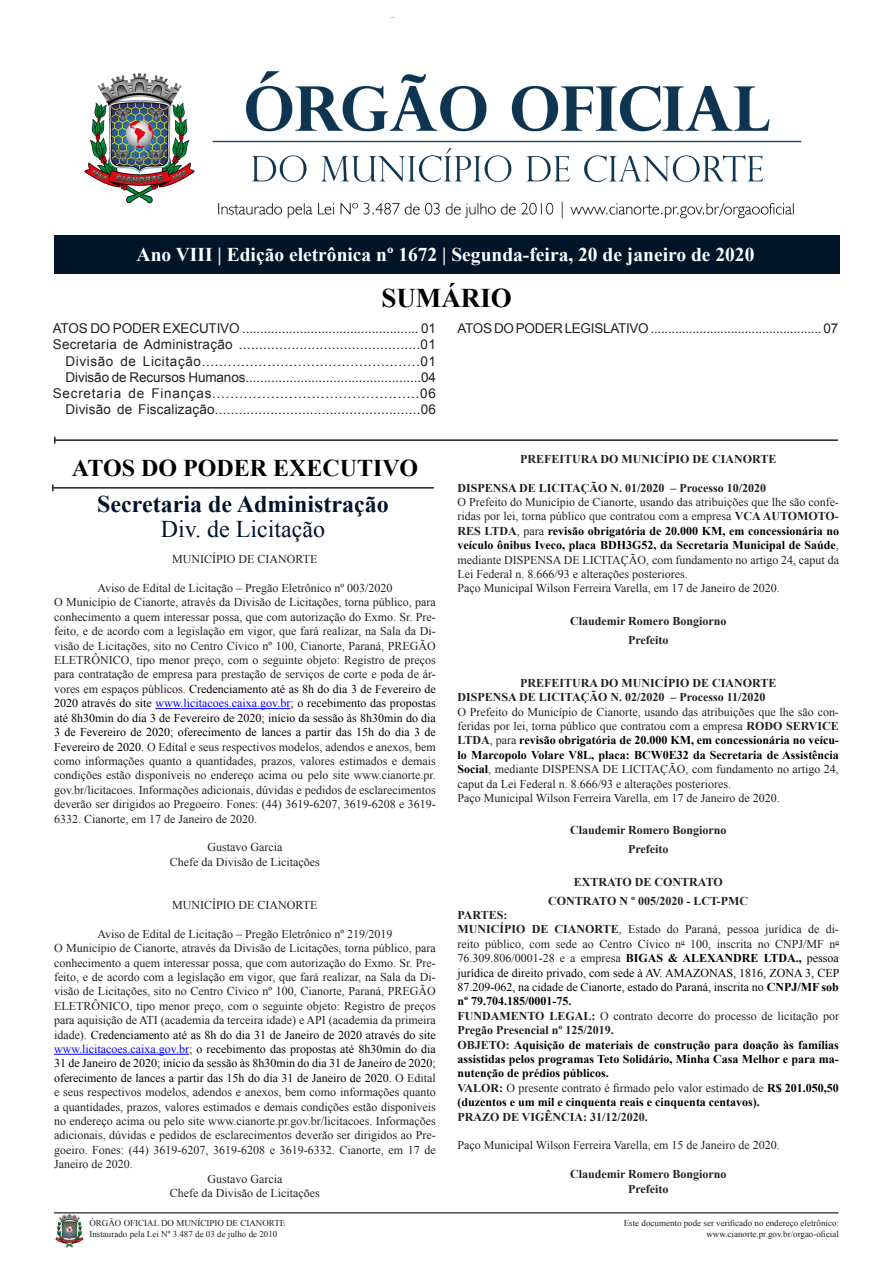
<style>
.page{position:relative;width:893px;height:1263px;background:#fff}
.page>*{position:absolute;margin:0;border:0;box-sizing:border-box;transform-origin:0 0}
.t1{font:700 27px "Times New Roman";color:#000}
.t2{font:700 24px "Times New Roman";color:#00132b}
.t3{font:700 24px "Times New Roman";color:#000300}
.t4{font:24px "Times New Roman";color:#00132b}
.t5{font:700 19.5px "Times New Roman";color:#fff}
.t6{font:13.5px "Arial";letter-spacing:.015em;color:#231f20}
.t7{font:13.5px "Arial";letter-spacing:-.005em;color:#231f20}
.t8{font:13.5px "Arial";letter-spacing:-.02em;color:#231f20}
.t9{font:13.5px "Arial";letter-spacing:-.01em;color:#231f20}
.t10{font:13.5px "Arial";letter-spacing:.045em;color:#231f20}
.t11{font:13.5px "Arial";letter-spacing:.055em;color:#231f20}
.Body_Text{font:12px/14.4px "Times New Roman";color:#231f20;text-align:justify}
.Heading_2{font:700 12px/14.4px "Times New Roman";color:#231f20}
.t12{font:12px/14.4px "Times New Roman";color:#000;text-align:justify}
.t13{font:700 12px/14.4px "Times New Roman";color:#000;text-align:justify}
.Heading_1{font:700 12px "Times New Roman";color:#231f20}
.t14{font:9px/10.8px "Times New Roman";color:#231f20}
.s1{color:#000}
.s2{color:#00f}
.s3{font-weight:700}
.s4{font-weight:700;color:#000}
.s5{font-weight:700;color:#231f20}
.s6{color:#231f20}
.s7{font-weight:400}
.s8{font-weight:400;color:#231f20}
</style>
<div class="page">
<img style="left:54px;top:1213px;width:30px;height:35px">
<hr style="left:54px;top:1212px;width:784px;height:1px;background:#4d4948">
<img style="left:84px;top:71px;width:718px;height:148px">
<div style="left:54px;top:236px;width:785px;height:38px;background:#001628"></div>
<hr style="left:55px;top:439px;width:783px;height:2px;background:#231f20">
<hr style="left:53px;top:487px;width:381px;height:2px;background:#231f20">
<svg style="left:52px;top:484px;width:2px;height:7px"></svg>
<hr style="left:155px;top:708px;width:135px;height:1px;background:#00f">
<hr style="left:54px;top:1054px;width:135px;height:1px;background:#00f">
<p class="t5" style="left:137px;top:241px;width:619px">Ano VIII | Edição eletrônica nº 1672 | Segunda-feira, 20 de janeiro de 2020</p>
<p class="t1" style="left:381px;top:279px;width:132px">SUMÁRIO</p>
<p class="t9" style="left:53px;top:320px;width:385px">ATOS DO PODER EXECUTIVO ................................................. 01</p>
<p class="t6" style="left:53px;top:336px;width:385px">Secretaria de Administração .............................................01</p>
<p class="t10" style="left:66px;top:352px;width:372px">Divisão de Licitação..................................................01</p>
<p class="t7" style="left:66px;top:368px;width:372px">Divisão de Recursos Humanos................................................04</p>
<p class="t11" style="left:53px;top:384px;width:385px">Secretaria de Finanças..............................................06</p>
<p class="t6" style="left:66px;top:401px;width:372px">Divisão de Fiscalização....................................................06</p>
<p class="t8" style="left:457px;top:320px;width:382px">ATOS DO PODER LEGISLATIVO ................................................. 07</p>
<p class="t3" style="left:72px;top:451px;width:348px">ATOS DO PODER EXECUTIVO</p>
<p class="t2" style="left:97px;top:487px;width:293px">Secretaria de Administração</p>
<p class="t4" style="left:161px;top:512px;width:166px">Div. de Licitação</p>
<p class="Body_Text" style="left:172px;top:552px;width:147px">MUNICÍPIO DE CIANORTE</p>
<p class="Body_Text" style="left:97px;top:581px;width:297px">Aviso de Edital de Licitação – Pregão Eletrônico nº 003/2020</p>
<p class="Body_Text" style="left:54px;top:595px;width:383px">O Município de Cianorte, através da Divisão de Licitações, torna público, para conhecimento a quem interessar possa, que com autorização do Exmo. Sr. Pre&shy;feito, e de acordo com a legislação em vigor, que fará realizar, na Sala da Di&shy;visão de Licitações, sito no Centro Cívico nº 100, Cianorte, Paraná, PREGÃO ELETRÔNICO, tipo menor preço, com o seguinte objeto: Registro de preços para contratação de empresa para prestação de serviços de corte e poda de ár&shy;vores em espaços públicos. <span class="s1">Credenciamento até as 8h do dia 3 de Fevereiro de 2020 através do site</span> <span class="s2">www.licitacoes.caixa.gov.br</span><span class="s1">; o recebimento das propostas até 8h30min do dia 3 de Fevereiro de 2020; início da sessão às 8h30min do dia 3 de Fevereiro de 2020; oferecimento de lances a partir das 15h do dia 3 de Fevereiro de 2020.</span> O Edital e seus respectivos modelos, adendos e anexos, bem como informações quanto a quantidades, prazos, valores estimados e demais condições estão disponíveis no endereço acima ou pelo site www.cianorte.pr. gov.br/licitacoes. Informações adicionais, dúvidas e pedidos de esclarecimentos deverão ser dirigidos ao Pregoeiro. Fones: (44) 3619-6207, 3619-6208 e 3619- 6332. Cianorte, em 17 de Janeiro de 2020.</p>
<p class="Body_Text" style="left:207px;top:840px;width:76px">Gustavo Garcia</p>
<p class="Body_Text" style="left:170px;top:854px;width:151px">Chefe da Divisão de Licitações</p>
<p class="Body_Text" style="left:172px;top:897px;width:147px">MUNICÍPIO DE CIANORTE</p>
<p class="Body_Text" style="left:97px;top:926px;width:297px">Aviso de Edital de Licitação – Pregão Eletrônico nº 219/2019</p>
<p class="Body_Text" style="left:54px;top:941px;width:383px">O Município de Cianorte, através da Divisão de Licitações, torna público, para conhecimento a quem interessar possa, que com autorização do Exmo. Sr. Pre&shy;feito, e de acordo com a legislação em vigor, que fará realizar, na Sala da Di&shy;visão de Licitações, sito no Centro Cívico nº 100, Cianorte, Paraná, PREGÃO ELETRÔNICO, tipo menor preço, com o seguinte objeto: Registro de preços para aquisição de ATI (academia da terceira idade) e API (academia da primeira idade). <span class="s1">Credenciamento até as 8h do dia 31 de Janeiro de 2020 através do site </span><span class="s2">www.licitacoes.caixa.gov.br</span><span class="s1">; o recebimento das propostas até 8h30min do dia 31 de Janeiro de 2020; início da sessão às 8h30min do dia 31 de Janeiro de 2020; oferecimento de lances a partir das 15h do dia 31 de Janeiro de 2020.</span> O Edital e seus respectivos modelos, adendos e anexos, bem como informações quanto a quantidades, prazos, valores estimados e demais condições estão disponíveis no endereço acima ou pelo site www.cianorte.pr.gov.br/licitacoes. Informações adicionais, dúvidas e pedidos de esclarecimentos deverão ser dirigidos ao Pre&shy;goeiro. Fones: (44) 3619-6207, 3619-6208 e 3619-6332. Cianorte, em 17 de Janeiro de 2020.</p>
<p class="Body_Text" style="left:207px;top:1171px;width:76px">Gustavo Garcia</p>
<p class="Body_Text" style="left:170px;top:1185px;width:151px">Chefe da Divisão de Licitações</p>
<p class="Heading_2" style="left:520px;top:451px;width:258px">PREFEITURA DO MUNICÍPIO DE CIANORTE</p>
<p class="Heading_2" style="left:457px;top:480px;width:310px">DISPENSA DE LICITAÇÃO N. 01/2020 – Processo 10/2020</p>
<p class="Body_Text" style="left:457px;top:494px;width:383px">O Prefeito do Município de Cianorte, usando das atribuições que lhe são confe&shy;ridas por lei, torna público que contratou com a empresa <span class="s3">VCA AUTOMOTO-RES LTDA</span>, para <span class="s4">revisão obrigatória de 20.000 KM, em concessionária no veículo ônibus Iveco, placa BDH3G52, da Secretaria Municipal de Saúde</span>, mediante DISPENSA DE LICITAÇÃO, com fundamento no artigo 24, caput da Lei Federal n. 8.666/93 e alterações posteriores.</p>
<p class="Body_Text" style="left:457px;top:581px;width:324px">Paço Municipal Wilson Ferreira Varella, em 17 de Janeiro de 2020.</p>
<p class="Heading_2" style="left:570px;top:613px;width:158px">Claudemir Romero Bongiorno</p>
<p class="Heading_2" style="left:628px;top:632px;width:42px">Prefeito</p>
<p class="Heading_2" style="left:520px;top:675px;width:258px">PREFEITURA DO MUNICÍPIO DE CIANORTE</p>
<p class="Heading_2" style="left:457px;top:690px;width:309px">DISPENSA DE LICITAÇÃO N. 02/2020 – Processo 11/2020</p>
<p class="Body_Text" style="left:457px;top:704px;width:383px">O Prefeito do Município de Cianorte, usando das atribuições que lhe são con&shy;feridas por lei, torna público que contratou com a empresa <span class="s3">RODO SERVICE LTDA</span>, para <span class="s4">revisão obrigatória de 20.000 KM, em concessionária no veícu&shy;lo Marcopolo Volare V8L, placa: BCW0E32 da Secretaria de Assistência Social</span>, mediante DISPENSA DE LICITAÇÃO, com fundamento no artigo 24, caput da Lei Federal n. 8.666/93 e alterações posteriores.</p>
<p class="Body_Text" style="left:457px;top:791px;width:324px">Paço Municipal Wilson Ferreira Varella, em 17 de Janeiro de 2020.</p>
<p class="Heading_2" style="left:570px;top:823px;width:158px">Claudemir Romero Bongiorno</p>
<p class="Heading_2" style="left:628px;top:842px;width:42px">Prefeito</p>
<p class="Heading_1" style="left:574px;top:873px;width:151px">EXTRATO DE CONTRATO</p>
<p class="Heading_2" style="left:548px;top:893px;width:202px">CONTRATO N º 005/2020 - LCT-PMC</p>
<p class="Heading_2" style="left:457px;top:907px;width:52px">PARTES:</p>
<p class="t12" style="left:457px;top:922px;width:383px"><span class="s5">MUNICÍPIO DE CIANORTE</span><span class="s6">, Estado do Paraná, pessoa jurídica de di&shy;reito público, com sede ao Centro Cívico n</span><sup>o</sup> <span class="s6">100, inscrita no CNPJ/MF n</span><sup>o </sup><span class="s6">76.309.806/0001-28 e a empresa</span> <span class="s3">BIGAS &amp; ALEXANDRE LTDA.,</span> pessoa jurídica de direito privado, com sede à AV. AMAZONAS, 1816, ZONA 3, CEP 87.209-062, na cidade de Cianorte, estado do Paraná, inscrita no <span class="s3">CNPJ/MF sob nº 79.704.185/0001-75</span><span class="s5">.</span></p>
<p class="Heading_2" style="left:457px;top:1008px;width:383px">FUNDAMENTO LEGAL: <span class="s7">O contrato decorre do processo de licitação por<br></span>Pregão Presencial nº 125/2019.</p>
<p class="t13" style="left:457px;top:1037px;width:383px"><span class="s6">OBJETO:</span> Aquisição de materiais de construção para doação às famílias assistidas pelos programas Teto Solidário, Minha Casa Melhor e para ma&shy;nutenção de prédios públicos.</p>
<p class="t13" style="left:457px;top:1080px;width:383px"><span class="s6">VALOR:</span> <span class="s8">O presente contrato é firmado pelo valor estimado de</span> R$ 201.050,50 (duzentos e um mil e cinquenta reais e cinquenta centavos).</p>
<p class="Heading_2" style="left:457px;top:1109px;width:192px">PRAZO DE VIGÊNCIA: 31/12/2020.</p>
<p class="Body_Text" style="left:457px;top:1138px;width:324px">Paço Municipal Wilson Ferreira Varella, em 15 de Janeiro de 2020.</p>
<p class="Heading_2" style="left:570px;top:1167px;width:158px">Claudemir Romero Bongiorno</p>
<p class="Heading_2" style="left:628px;top:1181px;width:42px">Prefeito</p>
<p class="t14" style="left:89px;top:1218px;width:197px">ÓRGÃO OFICIAL DO MUNÍCIPIO DE CIANORTE<br>Instaurado pela Lei Nº 3.487 de 03 de julho de 2010</p>
<p class="t14" style="left:624px;top:1217px;width:217px;text-align:right">Este documento pode ser verificado no endereço eletrônico: www.cianorte.pr.gov.br/orgao-oficial</p>
</div>
